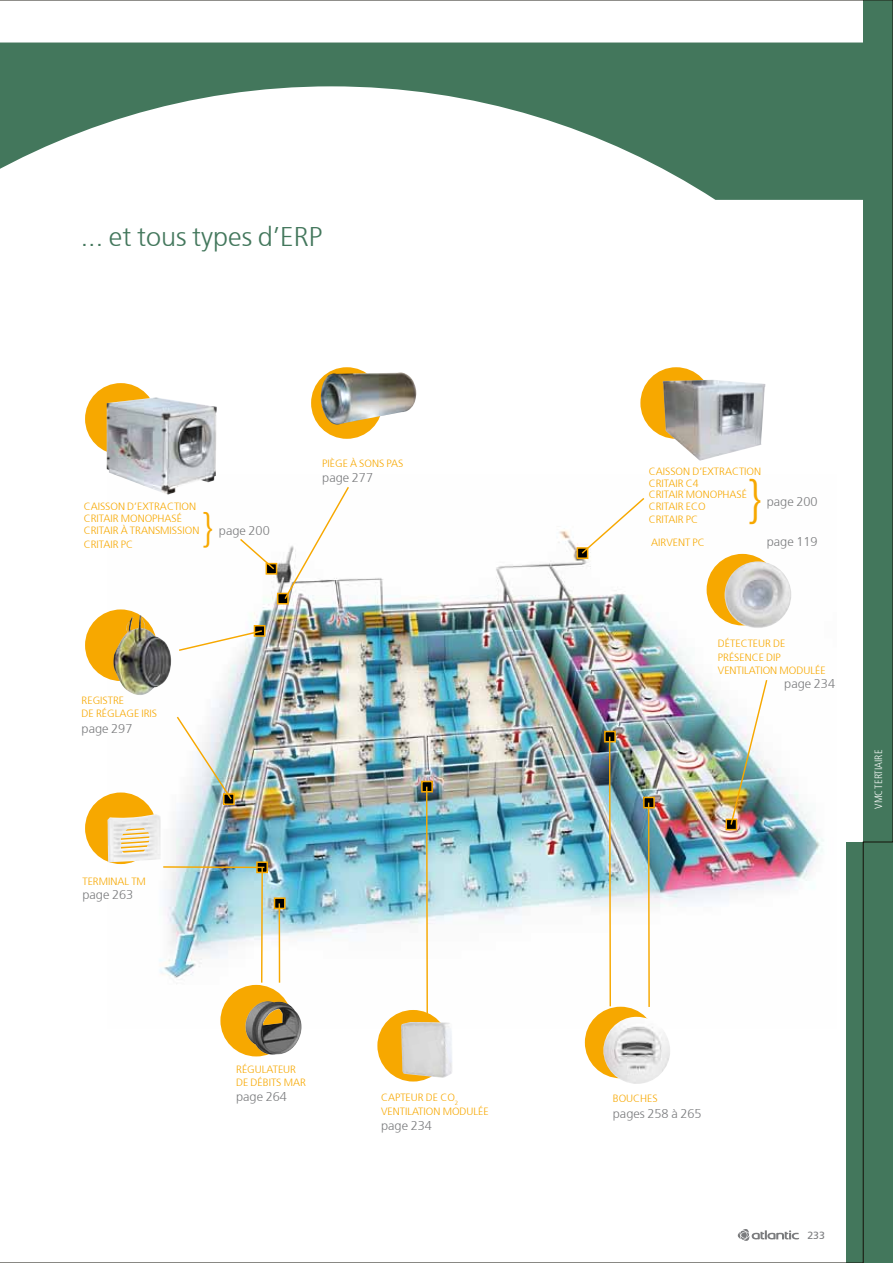
<style>
.page{position:relative;width:893px;height:1263px;background:#fff}
.page>*{position:absolute;margin:0;border:0;box-sizing:border-box;transform-origin:0 0}
.t1{font:300 50.85px "Frutiger 45";color:#f7a800;scale:.9 1}
.t2{font:300 40.05px "Frutiger 45";color:#f7a800;scale:.9 1}
.t3{font:300 27px "Frutiger 45";color:#43775c}
.t4{font:300 12.75px "Frutiger 45";color:#7b7c7e}
.t5{font:300 10.5px/13.5px "Frutiger 45";color:#f7a800}
.t6{font:300 condensed 10.5px "Frutiger 47";color:#fff}
.t7{font:10.5px "Frutiger 55 Roman";color:#7b7c7e}
</style>
<div class="page">
<img style="left:0;top:0;width:893px;height:1263px">
<h3 class="t3" style="left:81px;top:221px;width:243px">... ET TOUS TYPES D’ERP</h3>
<p class="t5" style="left:322px;top:457px;width:76px">PIÈGE À SONS PAS</p>
<p class="t5" style="left:84px;top:500px;width:14px">CAISSON</p>
<p class="t5" style="left:127px;top:500px;width:70px">D ’EXTRACTION</p>
<h2 class="t2" style="left:203px;top:506px;width:13px">}</h2>
<p class="t5" style="left:84px;top:513px;width:117px;line-height:12.1px">CRITAIR MONOPHASÉ<br>CRITAIR À TRANSM ISSION</p>
<p class="t4" style="left:219px;top:523px;width:52px">PAGE 200</p>
<p class="t5" style="left:84px;top:537px;width:51px">CRITAIR PC</p>
<p class="t4" style="left:322px;top:470px;width:52px">PAGE 277</p>
<p class="t5" style="left:82px;top:693px;width:65px">REGISTRE<br>DE RÉGLAGE IRIS</p>
<p class="t4" style="left:82px;top:721px;width:52px">PAGE 297</p>
<p class="t5" style="left:82px;top:875px;width:65px">TERM INAL TM</p>
<p class="t4" style="left:82px;top:887px;width:52px">PAGE 263</p>
<p class="t5" style="left:236px;top:1062px;width:65px">RÉGULATEUR<br>DE DÉBITS MAR</p>
<p class="t4" style="left:236px;top:1090px;width:52px">PAGE 264</p>
<p class="t5" style="left:381px;top:1091px;width:109px">CAPTEUR DE CO<sub>2<br></sub>VENTILATION MODULÉE</p>
<p class="t4" style="left:381px;top:1118px;width:52px">PAGE 234</p>
<p class="t5" style="left:649px;top:465px;width:14px">CAISSON</p>
<p class="t5" style="left:692px;top:465px;width:70px">D ’EXTRACTION</p>
<p class="t5" style="left:649px;top:476px;width:51px">CRITAIR C4</p>
<h1 class="t1" style="left:749px;top:470px;width:16px">}</h1>
<p class="t5" style="left:651px;top:536px;width:55px">AIRVENT PC</p>
<p class="t4" style="left:767px;top:534px;width:52px">PAGE 119</p>
<p class="t5" style="left:649px;top:489px;width:100px;line-height:11.9px">CRITAIR MONOPHASÉ<br>CRITAIR ECO</p>
<p class="t4" style="left:767px;top:494px;width:52px">PAGE 200</p>
<p class="t5" style="left:649px;top:513px;width:51px">CRITAIR PC</p>
<p class="t5" style="left:718px;top:637px;width:109px">D ÉTECTEUR DE<br>PRÉSENC E DIP<br>VENTILATION MODULÉE</p>
<p class="t4" style="left:784px;top:676px;width:52px">PAGE 234</p>
<p class="t6" style="left:872px;top:809px;width:60px;rotate:-90deg">VMC TERTIAIRE</p>
<p class="t5" style="left:613px;top:1092px;width:46px">BOUCH ES</p>
<p class="t4" style="left:613px;top:1106px;width:90px">PAGES 258 À 265</p>
<p class="t7" style="left:807px;top:1229px;width:19px">233</p>
</div>
